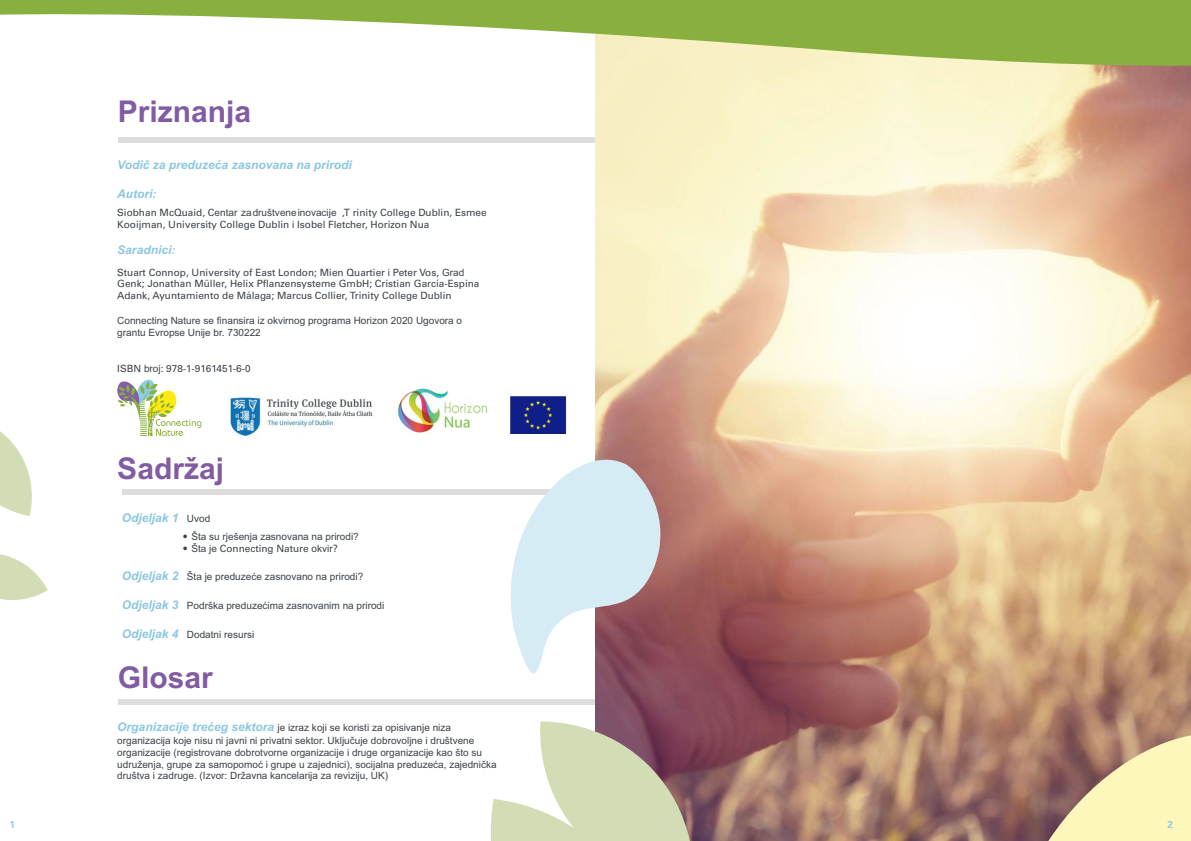
<style>
.page{position:relative;width:1191px;height:841px;background:#fff}
.page>*{position:absolute;margin:0;border:0;box-sizing:border-box;transform-origin:0 0}
.t1{font:700 30px "Arial";color:#825ca3}
.t2{font:italic 700 12px "Arial";color:#8cc7df}
.t3{font:10px/12.1px "Arial";color:#3a4148}
.t4{font:10px/11.8px "Univers LT Std";color:#3a4148}
.t5{font:700 10px "Univers LT Std";color:#8acfe5}
.t6{font:700 10px "Univers LT Std";color:#8acfe3}
.s1{font-family:"Univers LT Std"}
.s2{font-family:"Arial"}
.s3{font-weight:400;font-style:normal;font-size:10px;color:#3a4148}
.s4{font-weight:700;font-style:italic;font-size:12px;color:#8cc7df}
.s5{color:#8acfe3}
</style>
<div class="page">
<div style="left:118px;top:137px;width:505px;height:5px;background:#dedcdd"></div>
<div style="left:118px;top:699px;width:505px;height:6px;background:#dedcdd"></div>
<div style="left:122px;top:489px;width:514px;height:6px;background:#dedcdd"></div>
<img style="left:595px;top:68px;width:595px;height:773px">
<svg style="left:0;top:0;width:1190px;height:68px;fill:#89af3f"></svg>
<svg style="left:1047px;top:735px;width:143px;height:106px;background:#d5c199"></svg>
<svg style="left:510px;top:440px;width:152px;height:236px"></svg>
<svg style="left:0;top:554px;width:48px;height:46px"></svg>
<svg style="left:490px;top:721px;width:199px;height:120px"></svg>
<svg style="left:0;top:431px;width:32px;height:85px"></svg>
<svg style="left:117px;top:379px;width:84px;height:57px"></svg>
<img style="left:230px;top:397px;width:143px;height:40px">
<img style="left:510px;top:396px;width:56px;height:38px">
<img style="left:397px;top:388px;width:91px;height:45px">
<h1 class="t1" style="left:118px;top:100px;width:135px">Priznanja</h1>
<p class="t2" style="left:117px;top:161px;width:236px">Vodič za preduzeća zasnovana na prirodi</p>
<p class="t2" style="left:117px;top:190px;width:40px">Autori<span class="s1">:</span></p>
<p class="t4" style="left:117px;top:207px;width:371px">Siobhan McQuaid, C<span class="s2">entar za društvene inovacije</span> ,T rinity College Dublin, Esmee<br>Kooijman, University College Dublin <span class="s2">i</span> Isobel Fletcher, Horizon Nua</p>
<p class="t2" style="left:117px;top:245px;width:59px">Saradnici<span class="s1">:</span></p>
<p class="t4" style="left:117px;top:267px;width:363px">Stuart Connop, University of East London; Mien Quartier <span class="s2">i</span> Peter Vos, <span class="s2">Grad<br></span>Genk; Jonathan Müller, Helix Pflanzensysteme GmbH; Cristian García-Espina<br>Adank, Ayuntamiento de Málaga; Marcus Collier, Trinity College Dublin</p>
<p class="t3" style="left:117px;top:315px;width:346px">Connecting Nature se finansira iz okvirnog programa Horizon 2020 Ugovora o grantu Evropse Unije br. 730222</p>
<p class="t4" style="left:117px;top:363px;width:135px">ISBN <span class="s2">broj</span>: 978-1-9161451-6-0</p>
<h1 class="t1" style="left:117px;top:458px;width:108px">Sadržaj</h1>
<p class="t2" style="left:122px;top:513px;width:90px">Odjeljak 1 <span class="s3">Uvod</span></p>
<p class="t3" style="left:183px;top:531px;width:177px"><span class="s1">•</span> Šta su rješenja zasnovana na prirodi?</p>
<p class="t4" style="left:183px;top:543px;width:156px">• <span class="s2">Šta je</span> Connecting Nature <span class="s2">okvir</span>?</p>
<p class="t3" style="left:122px;top:572px;width:243px"><span class="s4">Odjeljak 2</span> Šta je preduzeće zasnovano na prirodi?</p>
<p class="t3" style="left:122px;top:600px;width:264px"><span class="s4">Odjeljak 3</span> Podrška preduzećima zasnovanim na prirodi</p>
<p class="t3" style="left:122px;top:629px;width:134px"><span class="s4">Odjeljak 4</span> Dodatni resursi</p>
<h1 class="t1" style="left:118px;top:667px;width:97px">Glosar</h1>
<p class="t3" style="left:117px;top:723px;width:381px"><span class="s4">Organizacije trećeg sektora</span> je izraz koji se koristi za opisivanje niza organizacija koje nisu ni javni ni privatni sektor. Uključuje dobrovoljne i društvene organizacije (registrovane dobrotvorne organizacije i druge organizacije kao što su udruženja, grupe za samopomoć i grupe u zajednici), socijalna preduzeća, zajednička društva i zadruge. (Izvor: Državna kancelarija za reviziju, UK)</p>
<p class="t6" style="left:9px;top:821px;width:7px">1</p>
<p class="t5" style="left:1167px;top:821px;width:13px">2<span class="s5">2</span></p>
</div>
